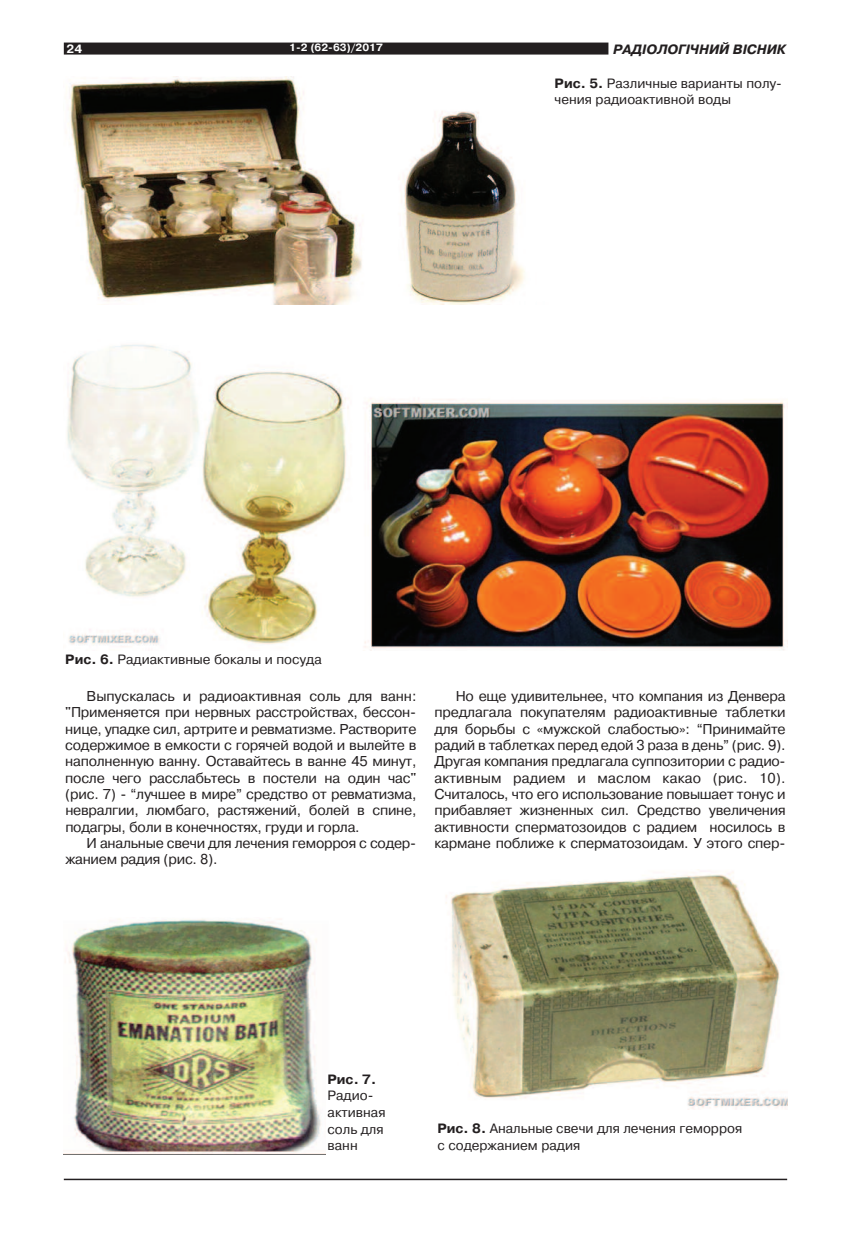
<style>
.page{position:relative;width:851px;height:1234px;background:#fff}
.page>*{position:absolute;margin:0;border:0;box-sizing:border-box;transform-origin:0 0}
.t1{font:14.25px/16.4px "Pragmatica C";letter-spacing:-.015em;color:#231f20;text-align:justify}
.t2{font:13.5px/16.5px "Pragmatica C";color:#231f20}
.t3{font:italic 700 13.5px "Pragmatica C";color:#231f20}
.t4{font:700 13.5px "Pragmatica C";color:#231f20}
.t5{font:700 12px "Pragmatica C";color:#fff}
.t6{font:700 10.5px "Pragmatica C";color:#fff}
.s1{font-weight:700}
</style>
<div class="page">
<div style="left:64px;top:43px;width:544px;height:12px;background:#231f20"></div>
<hr style="left:64px;top:1178px;width:723px;height:1px;background:#231f20">
<img style="left:68px;top:77px;width:457px;height:228px">
<img style="left:67px;top:345px;width:718px;height:305px">
<img style="left:64px;top:919px;width:262px;height:235px">
<img style="left:446px;top:869px;width:341px;height:240px">
<p class="t5" style="left:67px;top:41px;width:17px">24</p>
<p class="t6" style="left:289px;top:42px;width:95px">1-2 (62-63)/2017</p>
<p class="t3" style="left:613px;top:41px;width:174px">РАДІОЛОГІЧНИЙ ВІСНИК</p>
<p class="t2" style="left:554px;top:75px;width:229px"><span class="s1">Рис. 5.</span> Различные варианты полу&shy;чения радиоактивной воды</p>
<p class="t2" style="left:65px;top:651px;width:258px"><span class="s1">Рис. 6.</span> Радиактивные бокалы и посуда</p>
<p class="t1" style="left:65px;top:687px;width:352px;text-indent:21px">Выпускалась и радиоактивная соль для ванн: "Применяется при нервных расстройствах, бессон&shy;нице, упадке сил, артрите и ревматизме. Растворите содержимое в емкости с горячей водой и вылейте в наполненную ванну. Оставайтесь в ванне 45 минут, после чего расслабьтесь в постели на один час" (рис. 7) - “лучшее в мире” средство от ревматизма, невралгии, люмбаго, растяжений, болей в спине, подагры, боли в конечностях, груди и горла.</p>
<p class="t1" style="left:65px;top:834px;width:352px;text-indent:21px">И анальные свечи для лечения геморроя с содер&shy;жанием радия (рис. 8).</p>
<p class="t1" style="left:434px;top:687px;width:352px;text-indent:21px">Но еще удивительнее, что компания из Денвера предлагала покупателям радиоактивные таблетки для борьбы с «мужской слабостью»: “Принимайте радий в таблетках перед едой 3 раза в день” (рис. 9).<br>Другая компания предлагала суппозитории с радио&shy;активным радием и маслом какао (рис. 10).<br>Считалось, что его использование повышает тонус и прибавляет жизненных сил. Средство увеличения активности сперматозоидов с радием носилось в кармане поближе к сперматозоидам. У этого спер-</p>
<p class="t4" style="left:327px;top:1071px;width:50px">Рис. 7.</p>
<p class="t2" style="left:327px;top:1087px;width:60px">Радио&shy;активная соль для ванн</p>
<p class="t2" style="left:437px;top:1119px;width:306px"><span class="s1">Рис. 8.</span> Анальные свечи для лечения геморроя с содержанием радия</p>
</div>
